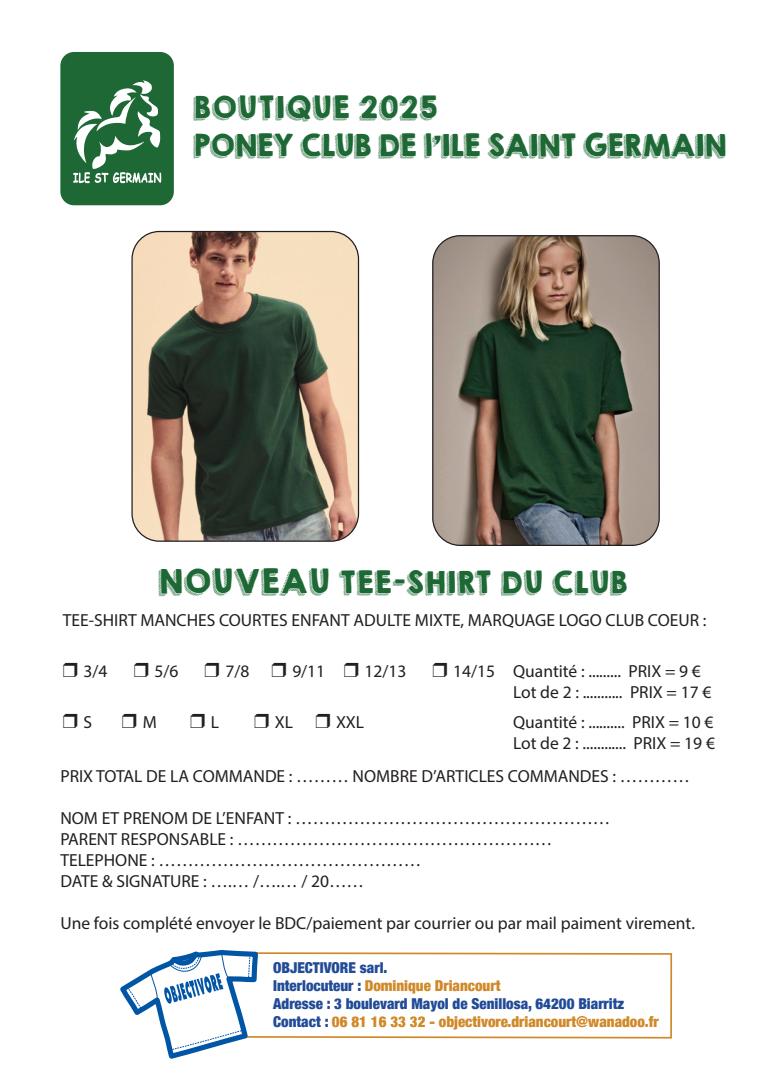
<style>
.page{position:relative;width:780px;height:1088px;background:#fff}
.page>*{position:absolute;margin:0;border:0;box-sizing:border-box;transform-origin:0 0}
.t1{font:27.5px/37.5px "KGHAPPY";letter-spacing:-.05em;color:#1d6835}
.t2{font:27.5px "KGHAPPY";color:#1d6835}
.t3{font:17.5px/21px "Myriad Pro";color:#231f20}
.t4{font:900 condensed 15px/18px "Helvetica Neue";color:#224b97}
.s1{font-size:30px}
.s2{color:#d08929}
</style>
<div class="page">
<img style="left:133px;top:231px;width:225px;height:310px">
<div style="left:131px;top:231px;width:228px;height:311px;border:1px solid #231f20;border-radius:27px"></div>
<img style="left:433px;top:236px;width:226px;height:309px">
<div style="left:432px;top:235px;width:227px;height:311px;border:1px solid #231f20;border-radius:27px"></div>
<svg style="left:261px;top:952px;width:412px;height:87px"></svg>
<svg style="left:120px;top:950px;width:141px;height:109px"></svg>
<div style="left:60px;top:52px;width:114px;height:153px;background:#1d6835;border-radius:14px"></div>
<svg style="left:73px;top:80px;width:88px;height:104px"></svg>
<h1 class="t1" style="left:192px;top:89px;width:535px">BOUTIQUE 2025<br>PONEY CLUB DE l’ILE SAINT GERMAIN</h1>
<h1 class="t2" style="left:157px;top:561px;width:472px"><span class="s1">NOUVEAU</span> TEE-SHIRT DU CLUB</h1>
<p class="t3" style="left:63px;top:609px;width:645px">TEE-SHIRT MANCHES COURTES ENFANT ADULTE MIXTE, MARQUAGE LOGO CLUB COEUR :</p>
<p class="t3" style="left:63px;top:660px;width:46px">❒ 3/4</p>
<p class="t3" style="left:134px;top:660px;width:46px">❒ 5/6</p>
<p class="t3" style="left:204px;top:660px;width:203px">❒ 7/8 ❒ 9/11 ❒ 12/13</p>
<p class="t3" style="left:513px;top:660px;width:200px;text-indent:-81px">❒ 14/15 Quantité : ......... PRIX = 9 €<br>Lot de 2 : ........... PRIX = 17 €</p>
<p class="t3" style="left:63px;top:711px;width:31px">❒ S</p>
<p class="t3" style="left:122px;top:711px;width:36px">❒ M</p>
<p class="t3" style="left:190px;top:711px;width:30px">❒ L</p>
<p class="t3" style="left:254px;top:711px;width:111px">❒ XL ❒ XXL</p>
<p class="t3" style="left:513px;top:711px;width:203px">Quantité : .......... PRIX = 10 €<br>Lot de 2 : ............ PRIX = 19 €</p>
<p class="t3" style="left:60px;top:765px;width:631px">PRIX TOTAL DE LA COMMANDE : ……… NOMBRE D’ARTICLES COMMANDES : …………</p>
<p class="t3" style="left:60px;top:807px;width:551px">NOM ET PRENOM DE L’ENFANT : ……………………………………………… PARENT RESPONSABLE : ……………………………………………… TELEPHONE : ………………………………………<br>DATE &amp; SIGNATURE : ….… /….… / 20……</p>
<p class="t3" style="left:60px;top:912px;width:636px">Une fois complété envoyer le BDC/paiement par courrier ou par mail paiment virement.</p>
<p class="t4" style="left:273px;top:958px;width:387px">OBJECTIVORE sarl.<br>Interlocuteur : <span class="s2">Dominique Driancourt<br></span>Adresse : 3 boulevard Mayol de Senillosa, 64200 Biarritz Contact : <span class="s2">06 81 16 33 32 - objectivore.driancourt@wanadoo.fr</span></p>
</div>
